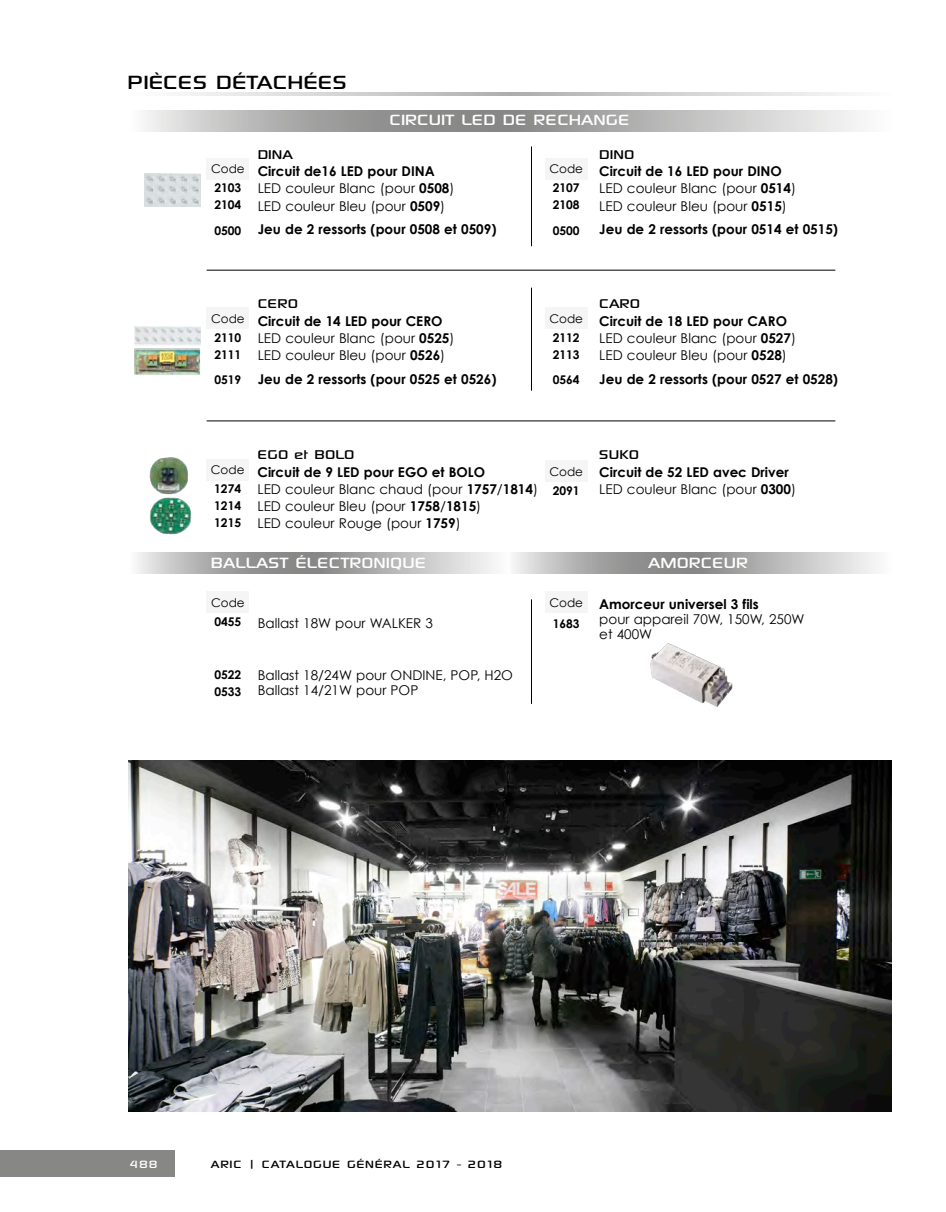
<style>
.page{position:relative;width:946px;height:1212px;background:#fff}
.page>*{position:absolute;margin:0;border:0;box-sizing:border-box;transform-origin:0 0}
.Titres_Produits{font:27px "Sony Sketch EF";color:#000}
.t1{font:21px "Sony Sketch EF";color:#fff}
.t2{font:18px "Sony Sketch EF";color:#000}
.t3{font:15px "Sony Sketch EF";letter-spacing:.05em;color:#000}
.t4{font:15px "Sony Sketch EF";color:#fff}
.t5{font:13.5px/15px "Century Gothic";color:#000}
.t6{font:700 13.5px "Century Gothic";color:#000}
.t7{font:700 12px "Century Gothic";color:#000}
.t8{font:12px "Century Gothic";color:#000}
.s1{font-weight:700}
</style>
<div class="page">
<div style="left:0;top:1150px;width:175px;height:27px;background:#878786"></div>
<div style="left:544px;top:592px;width:43px;height:21px;background:#f5f5f5"></div>
<div style="left:206px;top:592px;width:43px;height:21px;background:#f5f5f5"></div>
<hr style="left:531px;top:599px;width:1px;height:105px;background:#000">
<svg style="left:179px;top:93px;width:668px;height:2px"></svg>
<svg style="left:514px;top:553px;width:362px;height:21px;background:#b3b3b3"></svg>
<svg style="left:137px;top:553px;width:357px;height:21px;background:#b3b3b3"></svg>
<svg style="left:146px;top:110px;width:713px;height:21px;background:#b3b3b2"></svg>
<div style="left:544px;top:460px;width:43px;height:21px;background:#f5f5f5"></div>
<div style="left:206px;top:158px;width:43px;height:21px;background:#f5f5f5"></div>
<div style="left:544px;top:158px;width:43px;height:21px;background:#f5f5f5"></div>
<div style="left:206px;top:307px;width:43px;height:21px;background:#f5f5f5"></div>
<div style="left:544px;top:307px;width:43px;height:21px;background:#f5f5f5"></div>
<hr style="left:206px;top:270px;width:629px;height:1px;background:#000">
<hr style="left:206px;top:420px;width:629px;height:1px;background:#000">
<hr style="left:531px;top:146px;width:1px;height:100px;background:#000">
<hr style="left:531px;top:288px;width:1px;height:103px;background:#000">
<div style="left:206px;top:459px;width:43px;height:21px;background:#f5f5f5"></div>
<img style="left:128px;top:760px;width:762px;height:351px">
<img style="left:650px;top:643px;width:83px;height:64px">
<img style="left:145px;top:173px;width:55px;height:34px">
<img style="left:135px;top:326px;width:65px;height:49px">
<img style="left:149px;top:457px;width:39px;height:37px">
<img style="left:149px;top:497px;width:43px;height:38px">
<p class="Titres_Produits" style="left:128px;top:67px;width:221px">PIÈCES DÉTACHÉES</p>
<p class="t1" style="left:389px;top:108px;width:242px">CIRCUIT LED DE RECHANGE</p>
<p class="t8" style="left:211px;top:161px;width:35px">Code</p>
<p class="t7" style="left:214px;top:180px;width:28px">2103</p>
<p class="t7" style="left:214px;top:197px;width:28px">2104</p>
<p class="t7" style="left:214px;top:223px;width:28px">0500</p>
<p class="t2" style="left:257px;top:144px;width:37px">DINA</p>
<p class="t6" style="left:257px;top:163px;width:178px">Circuit de16 LED pour DINA</p>
<p class="t5" style="left:257px;top:181px;width:198px">LED couleur Blanc (pour <span class="s1">0508</span>)</p>
<p class="t5" style="left:257px;top:198px;width:189px">LED couleur Bleu (pour <span class="s1">0509</span>)</p>
<p class="t6" style="left:257px;top:221px;width:240px">Jeu de 2 ressorts (pour 0508 et 0509)</p>
<p class="t8" style="left:211px;top:311px;width:35px">Code</p>
<p class="t7" style="left:214px;top:330px;width:28px">2110</p>
<p class="t7" style="left:214px;top:347px;width:28px">2111</p>
<p class="t7" style="left:214px;top:372px;width:28px">0519</p>
<p class="t2" style="left:257px;top:294px;width:42px">CERO</p>
<p class="t6" style="left:257px;top:312px;width:186px">Circuit de 14 LED pour CERO</p>
<p class="t5" style="left:257px;top:330px;width:198px">LED couleur Blanc (pour <span class="s1">0525</span>)</p>
<p class="t5" style="left:257px;top:348px;width:189px">LED couleur Bleu (pour <span class="s1">0526</span>)</p>
<p class="t6" style="left:257px;top:370px;width:240px">Jeu de 2 ressorts (pour 0525 et 0526)</p>
<p class="t8" style="left:549px;top:161px;width:35px">Code</p>
<p class="t7" style="left:552px;top:180px;width:28px">2107</p>
<p class="t7" style="left:552px;top:197px;width:28px">2108</p>
<p class="t7" style="left:552px;top:223px;width:28px">0500</p>
<p class="t2" style="left:599px;top:144px;width:37px">DINO</p>
<p class="t6" style="left:599px;top:163px;width:184px">Circuit de 16 LED pour DINO</p>
<p class="t5" style="left:599px;top:181px;width:198px">LED couleur Blanc (pour <span class="s1">0514</span>)</p>
<p class="t5" style="left:599px;top:198px;width:189px">LED couleur Bleu (pour <span class="s1">0515</span>)</p>
<p class="t6" style="left:599px;top:221px;width:240px">Jeu de 2 ressorts (pour 0514 et 0515)</p>
<p class="t8" style="left:549px;top:311px;width:35px">Code</p>
<p class="t7" style="left:552px;top:330px;width:28px">2112</p>
<p class="t7" style="left:552px;top:347px;width:28px">2113</p>
<p class="t7" style="left:552px;top:372px;width:28px">0564</p>
<p class="t2" style="left:599px;top:294px;width:42px">CARO</p>
<p class="t6" style="left:599px;top:312px;width:189px">Circuit de 18 LED pour CARO</p>
<p class="t5" style="left:599px;top:330px;width:198px">LED couleur Blanc (pour <span class="s1">0527</span>)</p>
<p class="t5" style="left:599px;top:348px;width:189px">LED couleur Bleu (pour <span class="s1">0528</span>)</p>
<p class="t6" style="left:599px;top:370px;width:240px">Jeu de 2 ressorts (pour 0527 et 0528)</p>
<p class="t8" style="left:211px;top:463px;width:35px">Code</p>
<p class="t7" style="left:214px;top:481px;width:28px">1274</p>
<p class="t7" style="left:214px;top:498px;width:28px">1214</p>
<p class="t7" style="left:214px;top:515px;width:28px">1215</p>
<p class="t2" style="left:257px;top:445px;width:99px">EGO et BOLO</p>
<p class="t6" style="left:257px;top:463px;width:229px">Circuit de 9 LED pour EGO et BOLO</p>
<p class="t5" style="left:257px;top:481px;width:282px">LED couleur Blanc chaud (pour <span class="s1">1757</span>/<span class="s1">1814</span>)</p>
<p class="t5" style="left:257px;top:498px;width:225px">LED couleur Bleu (pour <span class="s1">1758</span>/<span class="s1">1815</span>)</p>
<p class="t5" style="left:257px;top:516px;width:205px">LED couleur Rouge (pour <span class="s1">1759</span>)</p>
<p class="t8" style="left:549px;top:464px;width:35px">Code</p>
<p class="t7" style="left:552px;top:483px;width:28px">2091</p>
<p class="t2" style="left:599px;top:445px;width:41px">SUKO</p>
<p class="t6" style="left:599px;top:463px;width:191px">Circuit de 52 LED avec Driver</p>
<p class="t5" style="left:599px;top:481px;width:198px">LED couleur Blanc (pour <span class="s1">0300</span>)</p>
<p class="t1" style="left:211px;top:551px;width:217px">BALLAST ÉLECTRONIQUE</p>
<p class="t1" style="left:648px;top:551px;width:102px">AMORCEUR</p>
<p class="t8" style="left:211px;top:595px;width:35px">Code</p>
<p class="t7" style="left:214px;top:614px;width:28px">0455</p>
<p class="t5" style="left:257px;top:616px;width:177px">Ballast 18W pour WALKER 3</p>
<p class="t7" style="left:214px;top:667px;width:28px">0522</p>
<p class="t7" style="left:214px;top:684px;width:28px">0533</p>
<p class="t5" style="left:257px;top:668px;width:257px">Ballast 18/24W pour ONDINE, POP, H2O</p>
<p class="t5" style="left:257px;top:683px;width:162px">Ballast 14/21W pour POP</p>
<p class="t8" style="left:549px;top:595px;width:35px">Code</p>
<p class="t7" style="left:552px;top:616px;width:28px">1683</p>
<p class="t6" style="left:599px;top:596px;width:161px">Amorceur universel 3 fils</p>
<p class="t5" style="left:599px;top:612px;width:207px">pour appareil 70W, 150W, 250W et 400W</p>
<p class="t4" style="left:130px;top:1156px;width:30px">488</p>
<p class="t3" style="left:211px;top:1156px;width:293px">ARIC | CATALOGUE GÉNÉRAL 2017 - 2018</p>
</div>
